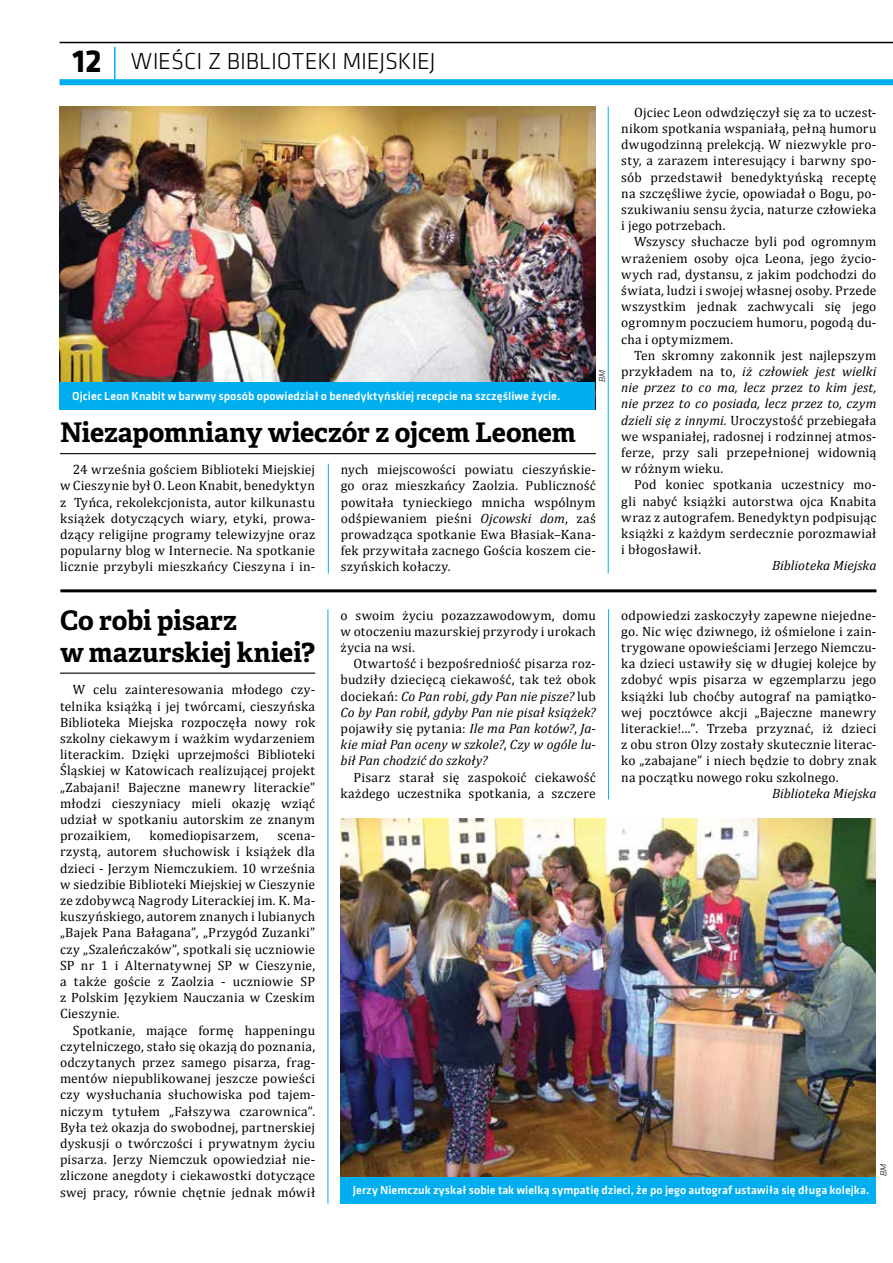
<style>
.page{position:relative;width:893px;height:1263px;background:#fff}
.page>*{position:absolute;margin:0;border:0;box-sizing:border-box;transform-origin:0 0}
.t1{font:700 27px/32.4px "Adelle Basic";letter-spacing:-.005em;color:#000}
.t2{font:300 24px "Klavika";letter-spacing:-.005em;color:#000}
.t3{font:13.5px/16.2px "Cambria";letter-spacing:.02em;color:#000;text-align:justify}
.t4{font:italic 13.5px/16.2px "Cambria";letter-spacing:.005em;color:#000;text-align:justify}
.t5{font:500 12px "Klavika";letter-spacing:.005em;color:#fff}
.t6{font:italic 300 9px "Klavika";color:#000}
.s1{font-weight:700;font-size:33px}
.s2{font-style:italic}
.s3{font-style:normal}
</style>
<div class="page">
<hr style="left:114px;top:47px;width:2px;height:35px;background:#00aeef">
<div style="left:60px;top:79px;width:833px;height:6px;background:#00aeef"></div>
<hr style="left:60px;top:42px;width:833px;height:1px;background:#000">
<div style="left:340px;top:1176px;width:536px;height:27px;background:#00aeef"></div>
<hr style="left:60px;top:673px;width:255px;height:1px;background:#000">
<img style="left:340px;top:819px;width:536px;height:357px">
<hr style="left:60px;top:453px;width:536px;height:1px;background:#000">
<img style="left:59px;top:106px;width:536px;height:276px">
<hr style="left:328px;top:609px;width:1px;height:594px;background:#00aeef">
<hr style="left:608px;top:609px;width:1px;height:190px;background:#00aeef">
<hr style="left:60px;top:589px;width:816px;height:3px;background:#000">
<div style="left:59px;top:382px;width:536px;height:27px;background:#00aeef"></div>
<hr style="left:328px;top:464px;width:1px;height:109px;background:#00aeef">
<hr style="left:608px;top:106px;width:1px;height:467px;background:#00aeef">
<h2 class="t2" style="left:73px;top:46px;width:364px"><span class="s1">12</span> WIEŚCI Z BIBLIOTEKI MIEJSKIEJ</h2>
<p class="t5" style="left:72px;top:388px;width:490px">Ojciec Leon Knabit w barwny sposób opowiedział o benedyktyńskiej recepcie na szczęśliwe życie.</p>
<p class="t6" style="left:597px;top:382px;width:14px;rotate:-90deg">BM</p>
<h1 class="t1" style="left:60px;top:417px;width:517px">Niezapomniany wieczór z ojcem Leonem</h1>
<p class="t3" style="left:60px;top:461px;width:257px;text-indent:13px">24 września gościem Biblioteki Miejskiej w Cieszynie był O. Leon Knabit, benedyktyn z Tyńca, rekolekcjonista, autor kilkunastu książek dotyczących wiary, etyki, prowa&shy;dzący religijne programy telewizyjne oraz popularny blog w Internecie. Na spotkanie licznie przybyli mieszkańcy Cieszyna i in-</p>
<p class="t3" style="left:341px;top:461px;width:257px">nych miejscowości powiatu cieszyńskie&shy;go oraz mieszkańcy Zaolzia. Publiczność powitała tynieckiego mnicha wspólnym odśpiewaniem pieśni <span class="s2">Ojcowski dom</span>, zaś prowadząca spotkanie Ewa Błasiak–Kana&shy;fek przywitała zacnego Gościa koszem cie&shy;szyńskich kołaczy.</p>
<p class="t3" style="left:621px;top:104px;width:257px;text-indent:13px">Ojciec Leon odwdzięczył się za to uczest&shy;nikom spotkania wspaniałą, pełną humoru dwugodzinną prelekcją. W niezwykle pro&shy;sty, a zarazem interesujący i barwny spo&shy;sób przedstawił benedyktyńską receptę na szczęśliwe życie, opowiadał o Bogu, po&shy;szukiwaniu sensu życia, naturze człowieka i jego potrzebach.</p>
<p class="t3" style="left:621px;top:234px;width:257px;text-indent:13px">Wszyscy słuchacze byli pod ogromnym wrażeniem osoby ojca Leona, jego życio&shy;wych rad, dystansu, z jakim podchodzi do świata, ludzi i swojej własnej osoby. Przede wszystkim jednak zachwycali się jego ogromnym poczuciem humoru, pogodą du&shy;cha i optymizmem.</p>
<p class="t3" style="left:621px;top:347px;width:257px;text-indent:13px">Ten skromny zakonnik jest najlepszym przykładem na to, <span class="s2">iż człowiek jest wielki nie przez to co ma, lecz przez to kim jest, nie przez to co posiada, lecz przez to, czym dzieli się z innymi.</span> Uroczystość przebiegała we wspaniałej, radosnej i rodzinnej atmos&shy;ferze, przy sali przepełnionej widownią w różnym wieku.</p>
<p class="t3" style="left:621px;top:477px;width:257px;text-indent:13px">Pod koniec spotkania uczestnicy mo&shy;gli nabyć książki autorstwa ojca Knabita wraz z autografem. Benedyktyn podpisując książki z każdym serdecznie porozmawiał i błogosławił.</p>
<p class="t4" style="left:772px;top:557px;width:106px">Biblioteka Miejska</p>
<h1 class="t1" style="left:60px;top:604px;width:257px">Co robi pisarz<br>w mazurskiej kniei?</h1>
<p class="t3" style="left:60px;top:682px;width:257px;text-indent:13px">W celu zainteresowania młodego czy&shy;telnika książką i jej twórcami, cieszyńska Biblioteka Miejska rozpoczęła nowy rok szkolny ciekawym i ważkim wydarzeniem literackim. Dzięki uprzejmości Biblioteki Śląskiej w Katowicach realizującej projekt „Zabajani! Bajeczne manewry literackie” młodzi cieszyniacy mieli okazję wziąć udział w spotkaniu autorskim ze znanym prozaikiem,</p>
<p class="t3" style="left:149px;top:827px;width:111px">komediopisarzem,</p>
<p class="t3" style="left:60px;top:827px;width:257px;text-indent:217px">scena&shy;rzystą, autorem słuchowisk i książek dla dzieci - Jerzym Niemczukiem. 10 września w siedzibie Biblioteki Miejskiej w Cieszynie ze zdobywcą Nagrody Literackiej im. K. Ma&shy;kuszyńskiego, autorem znanych i lubianych „Bajek Pana Bałagana”, „Przygód Zuzanki” czy „Szaleńczaków”, spotkali się uczniowie SP nr 1 i Alternatywnej SP w Cieszynie, a także goście z Zaolzia - uczniowie SP z Polskim Językiem Nauczania w Czeskim Cieszynie.</p>
<p class="t3" style="left:60px;top:1022px;width:257px;text-indent:13px">Spotkanie, mające formę happeningu czytelniczego, stało się okazją do poznania, odczytanych przez samego pisarza, frag&shy;mentów niepublikowanej jeszcze powieści czy wysłuchania słuchowiska pod tajem&shy;niczym tytułem „Fałszywa czarownica”.<br>Była też okazja do swobodnej, partnerskiej dyskusji o twórczości i prywatnym życiu pisarza. Jerzy Niemczuk opowiedział nie&shy;zliczone anegdoty i ciekawostki dotyczące swej pracy, równie chętnie jednak mówił</p>
<p class="t3" style="left:341px;top:607px;width:257px">o swoim życiu pozazzawodowym, domu w otoczeniu mazurskiej przyrody i urokach życia na wsi.</p>
<p class="t4" style="left:341px;top:655px;width:257px;text-indent:13px"><span class="s3">Otwartość i bezpośredniość pisarza roz&shy;budziły dziecięcą ciekawość, tak też obok dociekań:</span> Co Pan robi, gdy Pan nie pisze? <span class="s3">lub </span>Co by Pan robił, gdyby Pan nie pisał książek? <span class="s3">pojawiły się pytania:</span> Ile ma Pan kotów?<span class="s3">,</span> Ja&shy;kie miał Pan oceny w szkole?<span class="s3">,</span> Czy w ogóle lu&shy;bił Pan chodzić do szkoły?</p>
<p class="t3" style="left:341px;top:769px;width:257px;text-align:right">Pisarz starał się zaspokoić ciekawość każdego uczestnika spotkania, a szczere</p>
<p class="t3" style="left:621px;top:607px;width:257px">odpowiedzi zaskoczyły zapewne niejedne&shy;go. Nic więc dziwnego, iż ośmielone i zain&shy;trygowane opowieściami Jerzego Niemczu&shy;ka dzieci ustawiły się w długiej kolejce by zdobyć wpis pisarza w egzemplarzu jego książki lub choćby autograf na pamiątko&shy;wej pocztówce akcji „Bajeczne manewry literackie!...”. Trzeba przyznać, iż dzieci z obu stron Olzy zostały skutecznie literac&shy;ko „zabajane” i niech będzie to dobry znak na początku nowego roku szkolnego.</p>
<p class="t4" style="left:772px;top:785px;width:106px">Biblioteka Miejska</p>
<p class="t6" style="left:878px;top:1176px;width:14px;rotate:-90deg">BM</p>
<p class="t5" style="left:353px;top:1182px;width:518px">Jerzy Niemczuk zyskał sobie tak wielką sympatię dzieci, że po jego autograf ustawiła się długa kolejka.</p>
</div>
